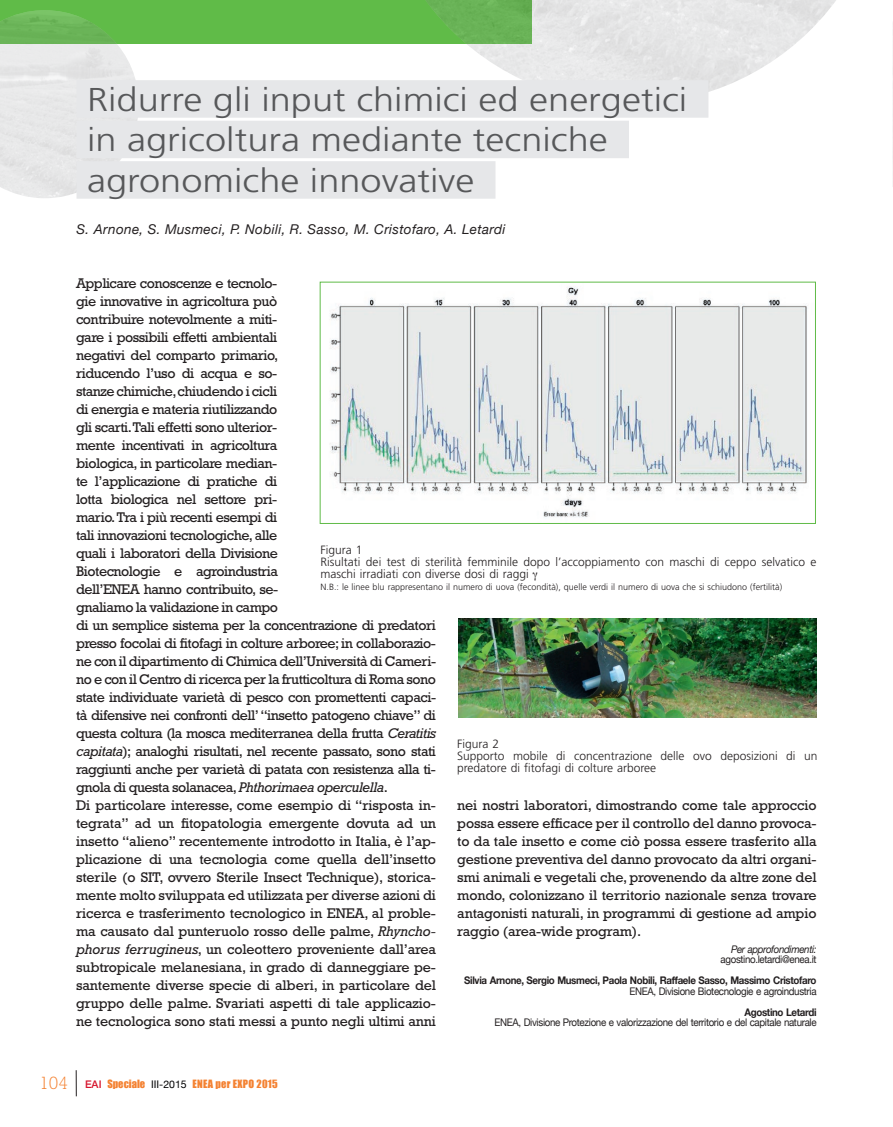
<style>
.page{position:relative;width:893px;height:1127px;background:#fff}
.page>*{position:absolute;margin:0;border:0;box-sizing:border-box;transform-origin:0 0}
.t1{font:300 33px/40.5px "Frutiger";color:#57585a;scale:1.15 1}
.t2{font:14.25px/18px "Rockwell Std";letter-spacing:-.035em;color:#231f20}
.t3{font:italic 13.5px "Helvetica Neue";letter-spacing:.025em;color:#231f20}
.t4{font:300 12px/12px "Frutiger LT Std";color:#231f20}
.t5{font:300 12px "Frutiger";color:#231f20}
.t6{font:10.5px "Helvetica Neue";letter-spacing:-.035em;color:#231f20;scale:.93 1}
.t7{font:700 10.5px "Helvetica Neue";letter-spacing:-.035em;color:#231f20;scale:.93 1}
.t8{font:10.5px "Impact";letter-spacing:.025em;color:#f48232}
.t9{font:italic 10.5px "Helvetica Neue";letter-spacing:-.035em;color:#231f20;scale:.93 1}
.t10{font:300 9px "Frutiger LT Std";color:#231f20}
.s1{font-style:italic}
.s2{font-family:"Rockwell Std";font-weight:300;font-size:18px}
.s3{font-family:"Helvetica Neue";font-weight:500;color:#d7162e}
.s4{font-family:"Helvetica Neue";color:#000002}
</style>
<div class="page">
<svg style="left:76px;top:1070px;width:1px;height:26px"></svg>
<hr style="left:892px;top:0;width:1px;height:43px;background:#60bb48">
<img style="left:892px;top:21px;width:1px;height:138px">
<div style="left:0;top:0;width:532px;height:43px;background:#60bb48"></div>
<img style="left:0;top:10px;width:139px;height:188px">
<img style="left:330px;top:287px;width:477px;height:231px">
<div style="left:320px;top:282px;width:496px;height:242px;border:1px solid #60bb48"></div>
<img style="left:458px;top:618px;width:358px;height:99px">
<img style="left:424px;top:0;width:412px;height:104px">
<div style="left:77px;top:80px;width:631px;height:38px;background:#e6e7e9"></div>
<div style="left:77px;top:121px;width:552px;height:37px;background:#e6e7e9"></div>
<div style="left:77px;top:161px;width:418px;height:38px;background:#e6e7e9"></div>
<h1 class="t1" style="left:87px;top:79px;width:523px">Ridurre gli input chimici ed energetici in agricoltura mediante tecniche agronomiche innovative</h1>
<p class="t3" style="left:77px;top:219px;width:430px">S. Arnone, S. Musmeci, P. Nobili, R. Sasso, M. Cristofaro, A. Letardi</p>
<p class="t2" style="left:76px;top:274px;width:361px">Applicare conoscenze e tecnolo-<br>gie innovative in agricoltura può<br>contribuire notevolmente a miti-<br>gare i possibili effetti ambientali<br>negativi del comparto primario,<br>riducendo l’uso di acqua e so-<br>stanze chimiche, chiudendo i cicli<br>di energia e materia riutilizzando<br>gli scarti.Tali effetti sono ulterior-<br>mente incentivati in agricoltura<br>biologica, in particolare median-<br>te l’applicazione di pratiche di<br>lotta biologica nel settore pri-<br>mario. Tra i più recenti esempi di<br>tali innovazioni tecnologiche, alle<br>quali i laboratori della Divisione<br>Biotecnologie e agroindustria<br>dell’ENEA hanno contribuito, se-<br>gnaliamo la validazione in campo<br>di un semplice sistema per la concentrazione di predatori presso focolai di fitofagi in colture arboree; in collaborazio&shy;ne con il dipartimento di Chimica dell’Università di Cameri&shy;no e con il Centro di ricerca per la frutticoltura di Roma sono state individuate varietà di pesco con promettenti capaci&shy;tà difensive nei confronti dell’ “insetto patogeno chiave” di questa coltura (la mosca mediterranea della frutta <span class="s1">Ceratitis capitata</span>); analoghi risultati, nel recente passato, sono stati raggiunti anche per varietà di patata con resistenza alla ti&shy;gnola di questa solanacea, <span class="s1">Phthorimaea operculella</span>.<br>Di particolare interesse, come esempio di “risposta in&shy;tegrata” ad un fitopatologia emergente dovuta ad un insetto “alieno” recentemente introdotto in Italia, è l’ap&shy;plicazione di una tecnologia come quella dell’insetto sterile (o SIT, ovvero Sterile Insect Technique), storica&shy;mente molto sviluppata ed utilizzata per diverse azioni di ricerca e trasferimento tecnologico in ENEA, al proble&shy;ma causato dal punteruolo rosso delle palme, <span class="s1">Rhyncho&shy;phorus ferrugineus</span>, un coleottero proveniente dall’area subtropicale melanesiana, in grado di danneggiare pe&shy;santemente diverse specie di alberi, in particolare del gruppo delle palme. Svariati aspetti di tale applicazio&shy;ne tecnologica sono stati messi a punto negli ultimi anni</p>
<p class="t5" style="left:321px;top:542px;width:44px">Figura 1</p>
<p class="t4" style="left:321px;top:555px;width:497px">Risultati dei test di sterilità femminile dopo l’accoppiamento con maschi di ceppo selvatico e maschi irradiati con diverse dosi di raggi</p>
<p class="t10" style="left:321px;top:581px;width:463px">N.B.: le linee blu rappresentano il numero di uova (fecondità), quelle verdi il numero di uova che si schiudono (fertilità)</p>
<p class="t5" style="left:457px;top:737px;width:44px">Figura 2</p>
<p class="t4" style="left:457px;top:750px;width:362px">Supporto mobile di concentrazione delle ovo deposizioni di un predatore di fitofagi di colture arboree</p>
<p class="t2" style="left:457px;top:796px;width:361px;text-align:justify">nei nostri laboratori, dimostrando come tale approccio possa essere efficace per il controllo del danno provoca&shy;to da tale insetto e come ciò possa essere trasferito alla gestione preventiva del danno provocato da altri organi&shy;smi animali e vegetali che, provenendo da altre zone del mondo, colonizzano il territorio nazionale senza trovare antagonisti naturali, in programmi di gestione ad ampio raggio (area-wide program).</p>
<p class="t9" style="left:731px;top:941px;width:93px">Per approfondimenti:</p>
<p class="t6" style="left:721px;top:952px;width:105px">agostino.letardi@enea.it</p>
<p class="t7" style="left:464px;top:972px;width:380px">Silvia Arnone, Sergio Musmeci, Paola Nobili, Raffaele Sasso, Massimo Cristofaro</p>
<p class="t6" style="left:629px;top:983px;width:203px">ENEA, Divisione Biotecnologie e agroindustria</p>
<p class="t7" style="left:744px;top:1004px;width:79px">Agostino Letardi</p>
<p class="t6" style="left:495px;top:1015px;width:348px">ENEA, Divisione Protezione e valorizzazione del territorio e del capitale naturale</p>
<p class="t8" style="left:39px;top:1076px;width:240px"><span class="s2">104</span> <span class="s3">EAI</span> Speciale <span class="s4">III-2015</span> ENEA per EXPO 2015</p>
</div>
